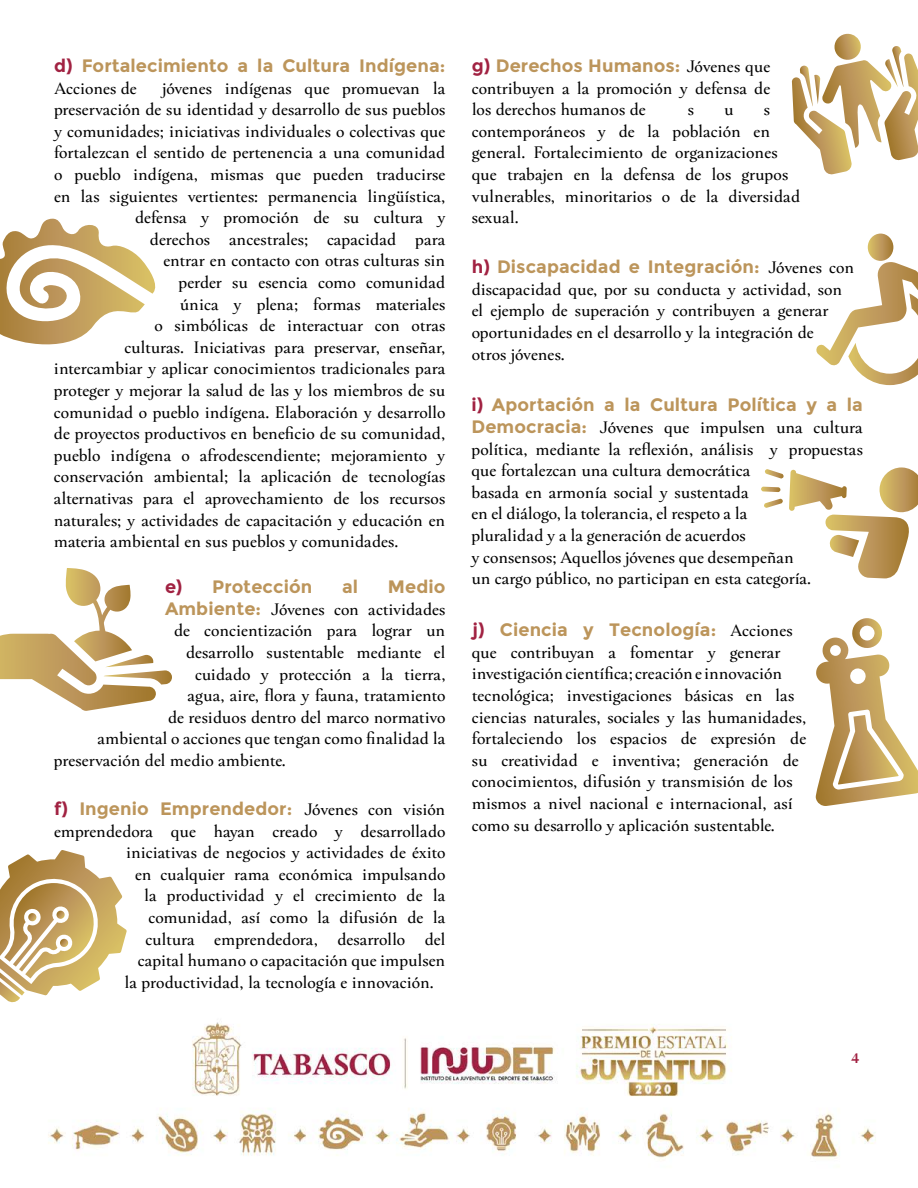
<style>
.page{position:relative;width:918px;height:1188px;background:#fff}
.page>*{position:absolute;margin:0;border:0;box-sizing:border-box;transform-origin:0 0}
.t1{font:18px/21.6px "Hermann";letter-spacing:-.01em;color:#000}
.t2{font:700 18px "Montserrat";letter-spacing:.005em;color:#bc955b}
.t3{font:900 15px "Hermann";color:#a12242}
.s1{color:#a12242}
.s2{font-family:"Montserrat";font-weight:700;color:#bc955b}
.s3{font-family:"Hermann";font-weight:400;color:#000}
</style>
<div class="page">
<img style="left:48px;top:1022px;width:828px;height:138px">
<svg style="left:0;top:219px;width:156px;height:126px"></svg>
<svg style="left:0;top:568px;width:172px;height:143px"></svg>
<svg style="left:0;top:850px;width:127px;height:153px"></svg>
<svg style="left:792px;top:34px;width:126px;height:141px"></svg>
<svg style="left:816px;top:234px;width:102px;height:151px"></svg>
<svg style="left:761px;top:467px;width:157px;height:112px"></svg>
<svg style="left:815px;top:618px;width:103px;height:188px"></svg>
<p class="t2" style="left:54px;top:55px;width:393px"><span class="s1">d)</span> Fortalecimiento a la Cultura Indígena:</p>
<p class="t1" style="left:54px;top:76px;width:84px">Acciones de</p>
<p class="t1" style="left:162px;top:76px;width:285px">jóvenes indígenas que promuevan la</p>
<p class="t1" style="left:54px;top:97px;width:393px">preservación de su identidad y desarrollo de sus pueblos</p>
<p class="t1" style="left:54px;top:119px;width:393px">y comunidades; iniciativas individuales o colectivas que</p>
<p class="t1" style="left:54px;top:141px;width:393px">fortalezcan el sentido de pertenencia a una comunidad</p>
<p class="t1" style="left:54px;top:162px;width:393px">o pueblo indígena, mismas que pueden traducirse</p>
<p class="t1" style="left:54px;top:184px;width:393px">en las siguientes vertientes: permanencia lingüística,</p>
<p class="t1" style="left:135px;top:205px;width:312px">defensa y promoción de su cultura y</p>
<p class="t1" style="left:150px;top:227px;width:297px">derechos ancestrales; capacidad para</p>
<p class="t1" style="left:163px;top:249px;width:284px">entrar en contacto con otras culturas sin</p>
<p class="t1" style="left:178px;top:270px;width:268px">perder su esencia como comunidad</p>
<p class="t1" style="left:180px;top:292px;width:267px">única y plena; formas materiales</p>
<p class="t1" style="left:154px;top:313px;width:292px">o simbólicas de interactuar con otras</p>
<p class="t1" style="left:124px;top:335px;width:323px">culturas. Iniciativas para preservar, enseñar,</p>
<p class="t1" style="left:54px;top:357px;width:393px">intercambiar y aplicar conocimientos tradicionales para</p>
<p class="t1" style="left:54px;top:378px;width:393px">proteger y mejorar la salud de las y los miembros de su</p>
<p class="t1" style="left:54px;top:400px;width:393px">comunidad o pueblo indígena. Elaboración y desarrollo</p>
<p class="t1" style="left:54px;top:421px;width:393px">de proyectos productivos en beneficio de su comunidad,</p>
<p class="t1" style="left:54px;top:443px;width:393px">pueblo indígena o afrodescendiente; mejoramiento y</p>
<p class="t1" style="left:54px;top:465px;width:393px">conservación ambiental; la aplicación de tecnologías</p>
<p class="t1" style="left:54px;top:486px;width:393px">alternativas para el aprovechamiento de los recursos</p>
<p class="t1" style="left:54px;top:508px;width:393px">naturales; y actividades de capacitación y educación en</p>
<p class="t1" style="left:54px;top:529px;width:346px">materia ambiental en sus pueblos y comunidades.</p>
<p class="t2" style="left:165px;top:576px;width:149px"><span class="s1">e)</span> Protección</p>
<p class="t2" style="left:342px;top:576px;width:18px">al</p>
<p class="t2" style="left:388px;top:576px;width:59px">Medio</p>
<p class="t1" style="left:165px;top:597px;width:282px"><span class="s2">Ambiente:</span> Jóvenes con actividades</p>
<p class="t1" style="left:174px;top:619px;width:273px">de concientización para lograr un</p>
<p class="t1" style="left:186px;top:640px;width:261px">desarrollo sustentable mediante el</p>
<p class="t1" style="left:195px;top:662px;width:252px">cuidado y protección a la tierra,</p>
<p class="t1" style="left:188px;top:683px;width:259px">agua, aire, flora y fauna, tratamiento</p>
<p class="t1" style="left:168px;top:705px;width:279px">de residuos dentro del marco normativo</p>
<p class="t1" style="left:98px;top:727px;width:350px">ambiental o acciones que tengan como finalidad la</p>
<p class="t1" style="left:54px;top:748px;width:233px">preservación del medio ambiente.</p>
<p class="t2" style="left:54px;top:798px;width:393px"><span class="s1">f)</span> Ingenio Emprendedor: <span class="s3">Jóvenes con visión</span></p>
<p class="t1" style="left:54px;top:819px;width:393px">emprendedora que hayan creado y desarrollado</p>
<p class="t1" style="left:126px;top:840px;width:321px">iniciativas de negocios y actividades de éxito</p>
<p class="t1" style="left:135px;top:862px;width:312px">en cualquier rama económica impulsando</p>
<p class="t1" style="left:144px;top:884px;width:303px">la productividad y el crecimiento de la</p>
<p class="t1" style="left:148px;top:905px;width:299px">comunidad, así como la difusión de la</p>
<p class="t1" style="left:145px;top:927px;width:302px">cultura emprendedora, desarrollo del</p>
<p class="t1" style="left:138px;top:948px;width:309px">capital humano o capacitación que impulsen</p>
<p class="t1" style="left:124px;top:970px;width:311px">la productividad, la tecnología e innovación.</p>
<p class="t2" style="left:472px;top:55px;width:300px"><span class="s1">g)</span> Derechos Humanos: <span class="s3">Jóvenes que</span></p>
<p class="t1" style="left:472px;top:76px;width:300px">contribuyen a la promoción y defensa de los derechos humanos de</p>
<p class="t1" style="left:472px;top:97px;width:330px;text-indent:292px">s contemporáneos y de la población en general. Fortalecimiento de organizaciones que trabajen en la defensa de los grupos vulnerables, minoritarios o de la diversidad sexual.</p>
<p class="t2" style="left:472px;top:256px;width:384px"><span class="s1">h)</span> Discapacidad e Integración: <span class="s3">Jóvenes con</span></p>
<p class="t1" style="left:472px;top:277px;width:372px">discapacidad que, por su conducta y actividad, son el ejemplo de superación y contribuyen a generar oportunidades en el desarrollo y la integración de otros jóvenes.</p>
<p class="t2" style="left:471px;top:394px;width:393px"><span class="s1">i)</span> Aportación a la Cultura Política y a la</p>
<p class="t1" style="left:471px;top:415px;width:393px"><span class="s2">Democracia:</span> Jóvenes que impulsen una cultura política, mediante la reflexión, análisis y propuestas que fortalezcan una cultura democrática<br>basada en armonía social y sustentada<br>en el diálogo, la tolerancia, el respeto a la<br>pluralidad y a la generación de acuerdos<br>y consensos; Aquellos jóvenes que desempeñan<br>un cargo público, no participan en esta categoría.</p>
<p class="t2" style="left:472px;top:619px;width:322px"><span class="s1">j)</span> Ciencia y Tecnología: <span class="s3">Acciones</span></p>
<p class="t1" style="left:472px;top:640px;width:336px">que contribuyan a fomentar y generar investigación científica; creación e innovación tecnológica; investigaciones básicas en las ciencias naturales, sociales y las humanidades, fortaleciendo los espacios de expresión de su creatividad e inventiva; generación de conocimientos, difusión y transmisión de los mismos a nivel nacional e internacional, así como su desarrollo y aplicación sustentable.</p>
<p class="t1" style="left:688px;top:97px;width:8px">s</p>
<p class="t1" style="left:724px;top:97px;width:11px">u</p>
<p class="t3" style="left:851px;top:1047px;width:9px">4</p>
</div>
